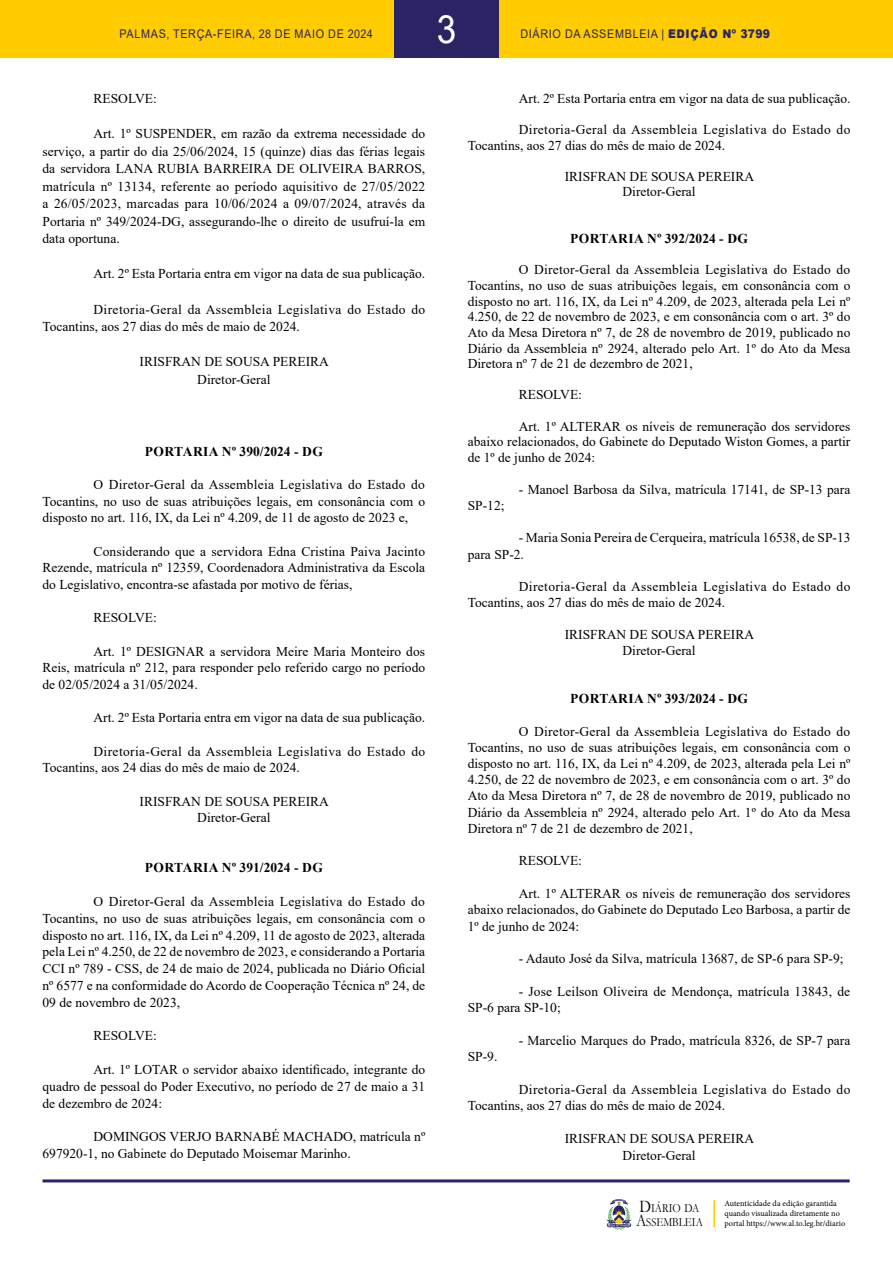
<style>
.page{position:relative;width:893px;height:1263px;background:#fff}
.page>*{position:absolute;margin:0;border:0;box-sizing:border-box;transform-origin:0 0}
.t1{font:39px "Arial";color:#fff;scale:.9 1}
.t2{font:13.5px/16.8px "Times New Roman";color:#000;text-align:justify}
.t3{font:13.5px/17.5px "Times New Roman";letter-spacing:.025em;color:#000}
.t4{font:700 13.5px "Times New Roman";letter-spacing:.01em;color:#000}
.t5{font:12.45px/14px "Garamond";color:#000;scale:.85 1}
.t6{font:12px "Arial";letter-spacing:.065em;color:#2b2464;scale:.9 1}
.t7{font:8.25px/9.9px "Minion Pro";color:#000}
.s1{font-weight:900}
.s2{font-size:17.85px}
</style>
<div class="page">
<div style="left:0;top:0;width:893px;height:58px;background:#fc0"></div>
<hr style="left:43px;top:1179px;width:807px;height:3px;background:#2b2464">
<svg style="left:606px;top:1199px;width:26px;height:31px"></svg>
<div style="left:394px;top:0;width:105px;height:58px;background:#2b2464"></div>
<hr style="left:713px;top:1200px;width:2px;height:27px;background:#fc0">
<h1 class="t1" style="left:437px;top:2px;width:23px">3</h1>
<p class="t6" style="left:119px;top:25px;width:283px">PALMAS, TERÇA-FEIRA, 28 DE MAIO DE 2024</p>
<p class="t6" style="left:520px;top:25px;width:279px">DIÁRIO DA ASSEMBLEIA | <span class="s1">EDIÇÃO Nº 3799</span></p>
<p class="t2" style="left:94px;top:90px;width:65px">RESOLVE:</p>
<p class="t2" style="left:43px;top:124px;width:384px;line-height:17.5px;text-indent:51px">Art. 1º SUSPENDER, em razão da extrema necessidade do serviço, a partir do dia 25/06/2024, 15 (quinze) dias das férias legais da servidora LANA RUBIA BARREIRA DE OLIVEIRA BARROS, matrícula nº 13134, referente ao período aquisitivo de 27/05/2022 a 26/05/2023, marcadas para 10/06/2024 a 09/07/2024, através da Portaria nº 349/2024-DG, assegurando-lhe o direito de usufruí-la em data oportuna.</p>
<p class="t2" style="left:94px;top:265px;width:333px">Art. 2º Esta Portaria entra em vigor na data de sua publicação.</p>
<p class="t3" style="left:43px;top:300px;width:384px;text-indent:51px">Diretoria-Geral da Assembleia Legislativa do Estado do<br>Tocantins, aos 27 dias do mês de maio de 2024.</p>
<p class="t2" style="left:140px;top:352px;width:191px;line-height:17.5px;text-align:center">IRISFRAN DE SOUSA PEREIRA<br>Diretor-Geral</p>
<p class="t4" style="left:145px;top:442px;width:179px">PORTARIA Nº 390/2024 - DG</p>
<p class="t2" style="left:43px;top:476px;width:384px;text-indent:51px">O Diretor-Geral da Assembleia Legislativa do Estado do Tocantins, no uso de suas atribuições legais, em consonância com o disposto no art. 116, IX, da Lei nº 4.209, de 11 de agosto de 2023 e,</p>
<p class="t2" style="left:43px;top:542px;width:384px;text-indent:51px">Considerando que a servidora Edna Cristina Paiva Jacinto Rezende, matrícula nº 12359, Coordenadora Administrativa da Escola do Legislativo, encontra-se afastada por motivo de férias,</p>
<p class="t2" style="left:94px;top:609px;width:65px">RESOLVE:</p>
<p class="t2" style="left:43px;top:642px;width:384px;text-indent:51px">Art. 1º DESIGNAR a servidora Meire Maria Monteiro dos Reis, matrícula nº 212, para responder pelo referido cargo no período de 02/05/2024 a 31/05/2024.</p>
<p class="t2" style="left:94px;top:709px;width:333px">Art. 2º Esta Portaria entra em vigor na data de sua publicação.</p>
<p class="t3" style="left:43px;top:742px;width:384px;line-height:16.6px;text-indent:51px">Diretoria-Geral da Assembleia Legislativa do Estado do<br>Tocantins, aos 24 dias do mês de maio de 2024.</p>
<p class="t2" style="left:140px;top:792px;width:191px;text-align:center">IRISFRAN DE SOUSA PEREIRA<br>Diretor-Geral</p>
<p class="t4" style="left:145px;top:858px;width:179px">PORTARIA Nº 391/2024 - DG</p>
<p class="t2" style="left:43px;top:892px;width:384px;text-indent:51px">O Diretor-Geral da Assembleia Legislativa do Estado do Tocantins, no uso de suas atribuições legais, em consonância com o disposto no art. 116, IX, da Lei nº 4.209, 11 de agosto de 2023, alterada pela Lei nº 4.250, de 22 de novembro de 2023, e considerando a Portaria CCI nº 789 - CSS, de 24 de maio de 2024, publicada no Diário Oficial nº 6577 e na conformidade do Acordo de Cooperação Técnica nº 24, de 09 de novembro de 2023,</p>
<p class="t2" style="left:94px;top:1027px;width:65px">RESOLVE:</p>
<p class="t2" style="left:43px;top:1060px;width:384px;text-indent:51px">Art. 1º LOTAR o servidor abaixo identificado, integrante do quadro de pessoal do Poder Executivo, no período de 27 de maio a 31 de dezembro de 2024:</p>
<p class="t2" style="left:43px;top:1128px;width:384px;text-indent:51px">DOMINGOS VERJO BARNABÉ MACHADO, matrícula nº<br>697920-1, no Gabinete do Deputado Moisemar Marinho.</p>
<p class="t2" style="left:519px;top:90px;width:333px">Art. 2º Esta Portaria entra em vigor na data de sua publicação.</p>
<p class="t3" style="left:468px;top:121px;width:384px;line-height:15.6px;text-indent:51px">Diretoria-Geral da Assembleia Legislativa do Estado do<br>Tocantins, aos 27 dias do mês de maio de 2024.</p>
<p class="t2" style="left:565px;top:168px;width:191px;line-height:15.6px;text-align:center">IRISFRAN DE SOUSA PEREIRA<br>Diretor-Geral</p>
<p class="t4" style="left:570px;top:229px;width:179px">PORTARIA Nº 392/2024 - DG</p>
<p class="t2" style="left:468px;top:262px;width:384px;line-height:15.6px;text-indent:51px">O Diretor-Geral da Assembleia Legislativa do Estado do Tocantins, no uso de suas atribuições legais, em consonância com o disposto no art. 116, IX, da Lei nº 4.209, de 2023, alterada pela Lei nº 4.250, de 22 de novembro de 2023, e em consonância com o art. 3º do Ato da Mesa Diretora nº 7, de 28 de novembro de 2019, publicado no Diário da Assembleia nº 2924, alterado pelo Art. 1º do Ato da Mesa Diretora nº 7 de 21 de dezembro de 2021,</p>
<p class="t2" style="left:519px;top:386px;width:65px">RESOLVE:</p>
<p class="t2" style="left:468px;top:418px;width:384px;line-height:15.9px;text-indent:51px">Art. 1º ALTERAR os níveis de remuneração dos servidores abaixo relacionados, do Gabinete do Deputado Wiston Gomes, a partir de 1º de junho de 2024:</p>
<p class="t2" style="left:519px;top:481px;width:333px">- Manoel Barbosa da Silva, matrícula 17141, de SP-13 para</p>
<p class="t2" style="left:468px;top:497px;width:38px">SP-12;</p>
<p class="t2" style="left:468px;top:529px;width:384px;line-height:16px;text-indent:51px">- Maria Sonia Pereira de Cerqueira, matrícula 16538, de SP-13 para SP-2.</p>
<p class="t3" style="left:468px;top:578px;width:384px;line-height:16px;text-indent:51px">Diretoria-Geral da Assembleia Legislativa do Estado do<br>Tocantins, aos 27 dias do mês de maio de 2024.</p>
<p class="t2" style="left:565px;top:626px;width:191px;line-height:16px;text-align:center">IRISFRAN DE SOUSA PEREIRA<br>Diretor-Geral</p>
<p class="t4" style="left:570px;top:689px;width:179px">PORTARIA Nº 393/2024 - DG</p>
<p class="t2" style="left:468px;top:722px;width:384px;line-height:16.2px;text-indent:51px">O Diretor-Geral da Assembleia Legislativa do Estado do Tocantins, no uso de suas atribuições legais, em consonância com o disposto no art. 116, IX, da Lei nº 4.209, de 2023, alterada pela Lei nº 4.250, de 22 de novembro de 2023, e em consonância com o art. 3º do Ato da Mesa Diretora nº 7, de 28 de novembro de 2019, publicado no Diário da Assembleia nº 2924, alterado pelo Art. 1º do Ato da Mesa Diretora nº 7 de 21 de dezembro de 2021,</p>
<p class="t2" style="left:519px;top:852px;width:65px">RESOLVE:</p>
<p class="t2" style="left:468px;top:885px;width:384px;line-height:16.4px;text-indent:51px">Art. 1º ALTERAR os níveis de remuneração dos servidores abaixo relacionados, do Gabinete do Deputado Leo Barbosa, a partir de 1º de junho de 2024:</p>
<p class="t2" style="left:519px;top:950px;width:326px">- Adauto José da Silva, matrícula 13687, de SP-6 para SP-9;</p>
<p class="t2" style="left:468px;top:983px;width:384px;line-height:16.4px;text-indent:51px">- Jose Leilson Oliveira de Mendonça, matrícula 13843, de<br>SP-6 para SP-10;</p>
<p class="t2" style="left:519px;top:1032px;width:333px">- Marcelio Marques do Prado, matrícula 8326, de SP-7 para</p>
<p class="t2" style="left:468px;top:1048px;width:31px">SP-9.</p>
<p class="t3" style="left:468px;top:1081px;width:384px;line-height:16.4px;text-indent:51px">Diretoria-Geral da Assembleia Legislativa do Estado do<br>Tocantins, aos 27 dias do mês de maio de 2024.</p>
<p class="t2" style="left:565px;top:1130px;width:191px;text-align:center">IRISFRAN DE SOUSA PEREIRA<br>Diretor-Geral</p>
<p class="t5" style="left:636px;top:1201px;width:80px"><span class="s2">D</span>IÁRIO DA<br><span class="s2">A</span>SSEMBLEIA</p>
<p class="t7" style="left:724px;top:1199px;width:122px">Autenticidade da edição garantida quando visualizada diretamente no portal https://www.al.to.leg.br/diario</p>
</div>
